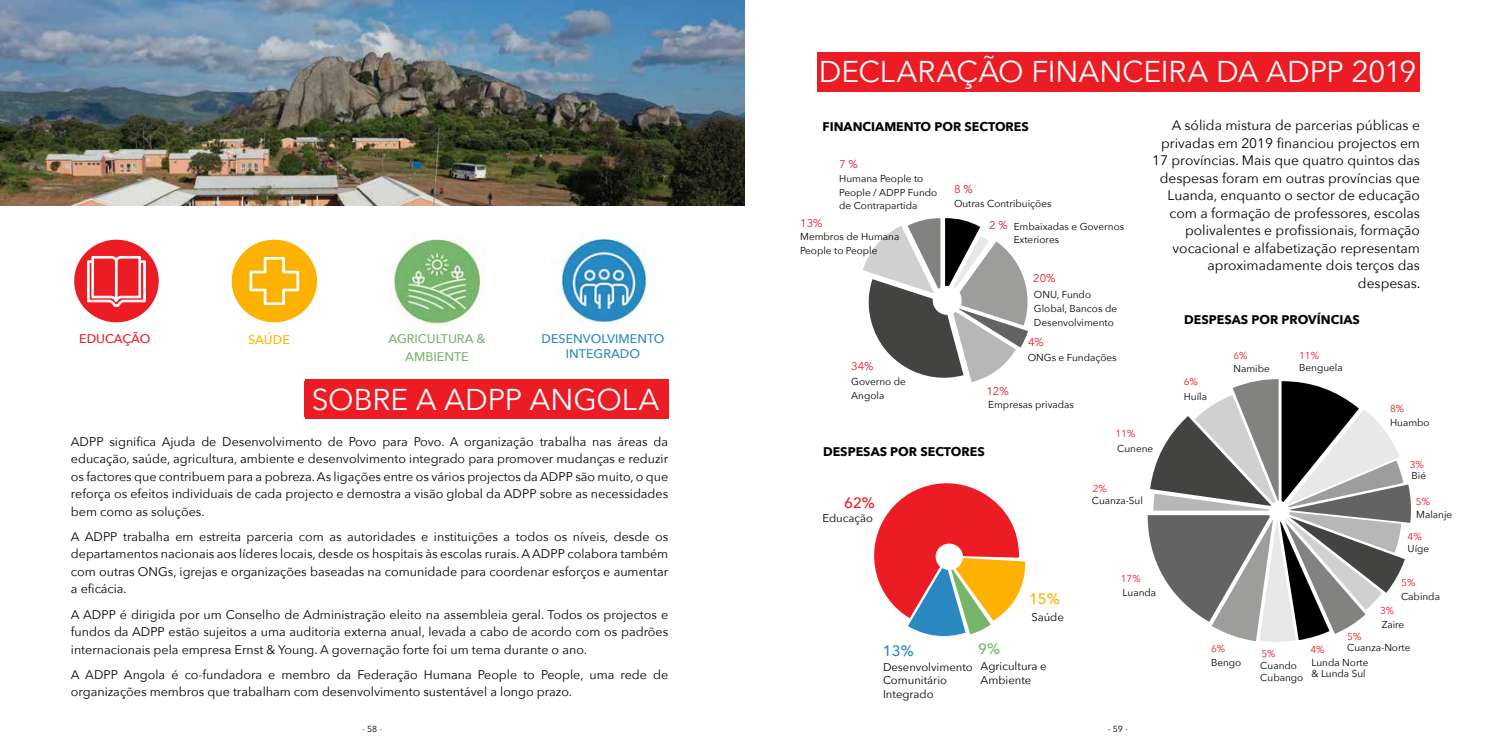
<style>
.page{position:relative;width:1489px;height:745px;background:#fff}
.page>*{position:absolute;margin:0;border:0;box-sizing:border-box;transform-origin:0 0}
.t1{font:30px "Avenir Next";letter-spacing:-.005em;color:#fff}
.t2{font:500 15px "Avenir Next";color:#eb1c24}
.t3{font:500 15px "Avenir Next";color:#fdb103}
.t4{font:500 15px "Avenir Next";color:#2b89c1}
.t5{font:500 15px "Avenir Next";color:#77b56b}
.t6{font:13.75px/17.5px "Avenir Next";color:#000;text-align:right}
.t7{font:12.5px/17.5px "Avenir Next";color:#000;text-align:justify}
.t8{font:700 12.5px "Avenir Next";color:#000}
.t9{font:500 12.5px/15px "Avenir Next";color:#2b89c1;text-align:center}
.t10{font:500 12.5px/17.5px "Avenir Next";color:#77b56b;text-align:center}
.t11{font:500 12.5px "Avenir Next";letter-spacing:-.01em;color:#eb1c24}
.t12{font:500 12.5px "Avenir Next";color:#fdb103}
.t13{font:11.25px/13.8px "Avenir Next";color:#000}
.t14{font:11.25px "Avenir Next";color:#eb1c24}
.t15{font:10px/13.8px "Avenir Next";color:#000}
.t16{font:10px "Avenir Next";color:#eb1c24}
.t17{font:8.75px "Avenir Next";color:#000}
</style>
<div class="page">
<div style="left:817px;top:52px;width:603px;height:40px;background:#eb1c24"></div>
<svg style="left:863px;top:218px;width:165px;height:164px"></svg>
<svg style="left:874px;top:483px;width:151px;height:153px"></svg>
<svg style="left:1147px;top:379px;width:264px;height:263px"></svg>
<div style="left:305px;top:379px;width:363px;height:40px;background:#eb1c24"></div>
<img style="left:0;top:0;width:744px;height:206px">
<div style="left:74px;top:239px;width:85px;height:83px;background:#eb1c24;border-radius:50%"></div>
<svg style="left:87px;top:256px;width:59px;height:51px"></svg>
<div style="left:232px;top:239px;width:85px;height:83px;background:#fdb103;border-radius:50%"></div>
<svg style="left:249px;top:257px;width:50px;height:48px"></svg>
<img style="left:391px;top:239px;width:93px;height:85px">
<img style="left:558px;top:234px;width:95px;height:91px">
<h1 class="t1" style="left:818px;top:46px;width:599px">DECLARAÇÃO FINANCEIRA DA ADPP 2019</h1>
<p class="t8" style="left:822px;top:116px;width:208px">FINANCIAMENTO POR SECTORES</p>
<p class="t14" style="left:839px;top:154px;width:20px">7 %</p>
<p class="t14" style="left:800px;top:213px;width:24px">13%</p>
<p class="t15" style="left:839px;top:171px;width:99px">Humana People to<br>People / ADPP Fundo de Contrapartida</p>
<p class="t15" style="left:800px;top:229px;width:101px">Membros de Humana<br>People to People</p>
<p class="t14" style="left:953px;top:180px;width:20px">8 %</p>
<p class="t15" style="left:953px;top:196px;width:99px">Outras Contribuições</p>
<p class="t14" style="left:989px;top:215px;width:20px">2 %</p>
<p class="t15" style="left:1013px;top:219px;width:112px">Embaixadas e Governos<br>Exteriores</p>
<p class="t14" style="left:1033px;top:268px;width:24px">20%</p>
<p class="t15" style="left:1033px;top:287px;width:85px">ONU, Fundo<br>Global, Bancos de<br>Desenvolvimento</p>
<p class="t6" style="left:1152px;top:116px;width:270px">A sólida mistura de parcerias públicas e privadas em 2019 financiou projectos em 17 províncias. Mais que quatro quintos das despesas foram em outras províncias que Luanda, enquanto o sector de educação com a formação de professores, escolas polivalentes e profissionais, formação vocacional e alfabetização representam aproximadamente dois terços das despesas.</p>
<p class="t8" style="left:1184px;top:309px;width:177px">DESPESAS POR PROVÍNCIAS</p>
<p class="t11" style="left:79px;top:328px;width:73px">EDUCAÇÃO</p>
<p class="t12" style="left:248px;top:329px;width:43px">SAÚDE</p>
<p class="t10" style="left:388px;top:329px;width:98px">AGRICULTURA &amp;<br>AMBIENTE</p>
<p class="t9" style="left:541px;top:330px;width:124px">DESENVOLVIMENTO<br>INTEGRADO</p>
<p class="t14" style="left:851px;top:356px;width:24px">34%</p>
<p class="t14" style="left:1028px;top:332px;width:17px">4%</p>
<p class="t15" style="left:1027px;top:350px;width:90px">ONGs e Fundações</p>
<p class="t16" style="left:1233px;top:347px;width:16px">6%</p>
<p class="t15" style="left:1233px;top:361px;width:38px">Namibe</p>
<p class="t16" style="left:1298px;top:346px;width:21px">11%</p>
<p class="t15" style="left:1298px;top:360px;width:45px">Benguela</p>
<h1 class="t1" style="left:312px;top:373px;width:349px">SOBRE A ADPP ANGOLA</h1>
<p class="t15" style="left:851px;top:374px;width:56px">Governo de<br>Angola</p>
<p class="t14" style="left:986px;top:382px;width:24px">12%</p>
<p class="t15" style="left:988px;top:397px;width:87px">Empresas privadas</p>
<p class="t16" style="left:1183px;top:373px;width:16px">6%</p>
<p class="t15" style="left:1183px;top:388px;width:25px">Huíla</p>
<p class="t16" style="left:1389px;top:400px;width:16px">8%</p>
<p class="t15" style="left:1389px;top:414px;width:41px">Huambo</p>
<p class="t7" style="left:71px;top:432px;width:599px">ADPP significa Ajuda de Desenvolvimento de Povo para Povo. A organização trabalha nas áreas da educação, saúde, agricultura, ambiente e desenvolvimento integrado para promover mudanças e reduzir os factores que contribuem para a pobreza. As ligações entre os vários projectos da ADPP são muito, o que reforça os efeitos individuais de cada projecto e demostra a visão global da ADPP sobre as necessidades bem como as soluções.</p>
<p class="t7" style="left:71px;top:527px;width:599px">A ADPP trabalha em estreita parceria com as autoridades e instituições a todos os níveis, desde os departamentos nacionais aos líderes locais, desde os hospitais às escolas rurais. A ADPP colabora também com outras ONGs, igrejas e organizações baseadas na comunidade para coordenar esforços e aumentar a eficácia.</p>
<p class="t7" style="left:71px;top:604px;width:599px">A ADPP é dirigida por um Conselho de Administração eleito na assembleia geral. Todos os projectos e fundos da ADPP estão sujeitos a uma auditoria externa anual, levada a cabo de acordo com os padrões internacionais pela empresa Ernst &amp; Young. A governação forte foi um tema durante o ano.</p>
<p class="t7" style="left:71px;top:664px;width:599px">A ADPP Angola é co-fundadora e membro da Federação Humana People to People, uma rede de organizações membros que trabalham com desenvolvimento sustentável a longo prazo.</p>
<p class="t16" style="left:1115px;top:425px;width:21px">11%</p>
<p class="t8" style="left:823px;top:440px;width:163px">DESPESAS POR SECTORES</p>
<p class="t15" style="left:1117px;top:440px;width:38px">Cunene</p>
<p class="t16" style="left:1409px;top:455px;width:16px">3%</p>
<p class="t15" style="left:1411px;top:468px;width:16px">Bié</p>
<p class="t16" style="left:1092px;top:479px;width:16px">2%</p>
<p class="t2" style="left:844px;top:490px;width:32px">62%</p>
<p class="t13" style="left:822px;top:510px;width:52px">Educação</p>
<p class="t15" style="left:1091px;top:493px;width:52px">Cuanza-Sul</p>
<p class="t16" style="left:1415px;top:492px;width:16px">5%</p>
<p class="t15" style="left:1415px;top:506px;width:38px">Malanje</p>
<p class="t15" style="left:1407px;top:541px;width:23px">Uíge</p>
<p class="t16" style="left:1407px;top:528px;width:16px">4%</p>
<p class="t16" style="left:1120px;top:569px;width:21px">17%</p>
<p class="t16" style="left:1401px;top:573px;width:16px">5%</p>
<p class="t3" style="left:1028px;top:585px;width:32px">15%</p>
<p class="t15" style="left:1122px;top:584px;width:35px">Luanda</p>
<p class="t15" style="left:1401px;top:588px;width:40px">Cabinda</p>
<p class="t13" style="left:1031px;top:609px;width:34px">Saúde</p>
<p class="t16" style="left:1379px;top:601px;width:16px">3%</p>
<p class="t15" style="left:1381px;top:617px;width:24px">Zaire</p>
<p class="t16" style="left:1346px;top:627px;width:16px">5%</p>
<p class="t4" style="left:882px;top:637px;width:32px">13%</p>
<p class="t5" style="left:978px;top:635px;width:23px">9%</p>
<p class="t13" style="left:883px;top:659px;width:91px">Desenvolvimento<br>Comunitário<br>Integrado</p>
<p class="t13" style="left:980px;top:658px;width:68px">Agricultura e<br>Ambiente</p>
<p class="t16" style="left:1210px;top:639px;width:16px">6%</p>
<p class="t15" style="left:1210px;top:655px;width:32px">Bengo</p>
<p class="t16" style="left:1261px;top:644px;width:16px">5%</p>
<p class="t15" style="left:1260px;top:658px;width:44px;line-height:12.5px">Cuando<br>Cubango</p>
<p class="t16" style="left:1310px;top:640px;width:16px">4%</p>
<p class="t15" style="left:1346px;top:639px;width:65px">Cuanza-Norte</p>
<p class="t15" style="left:1311px;top:656px;width:58px;line-height:11.2px">Lunda Norte &amp; Lunda Sul</p>
<p class="t17" style="left:362px;top:720px;width:22px">- 58 -</p>
<p class="t17" style="left:1107px;top:720px;width:22px">- 59 -</p>
</div>
